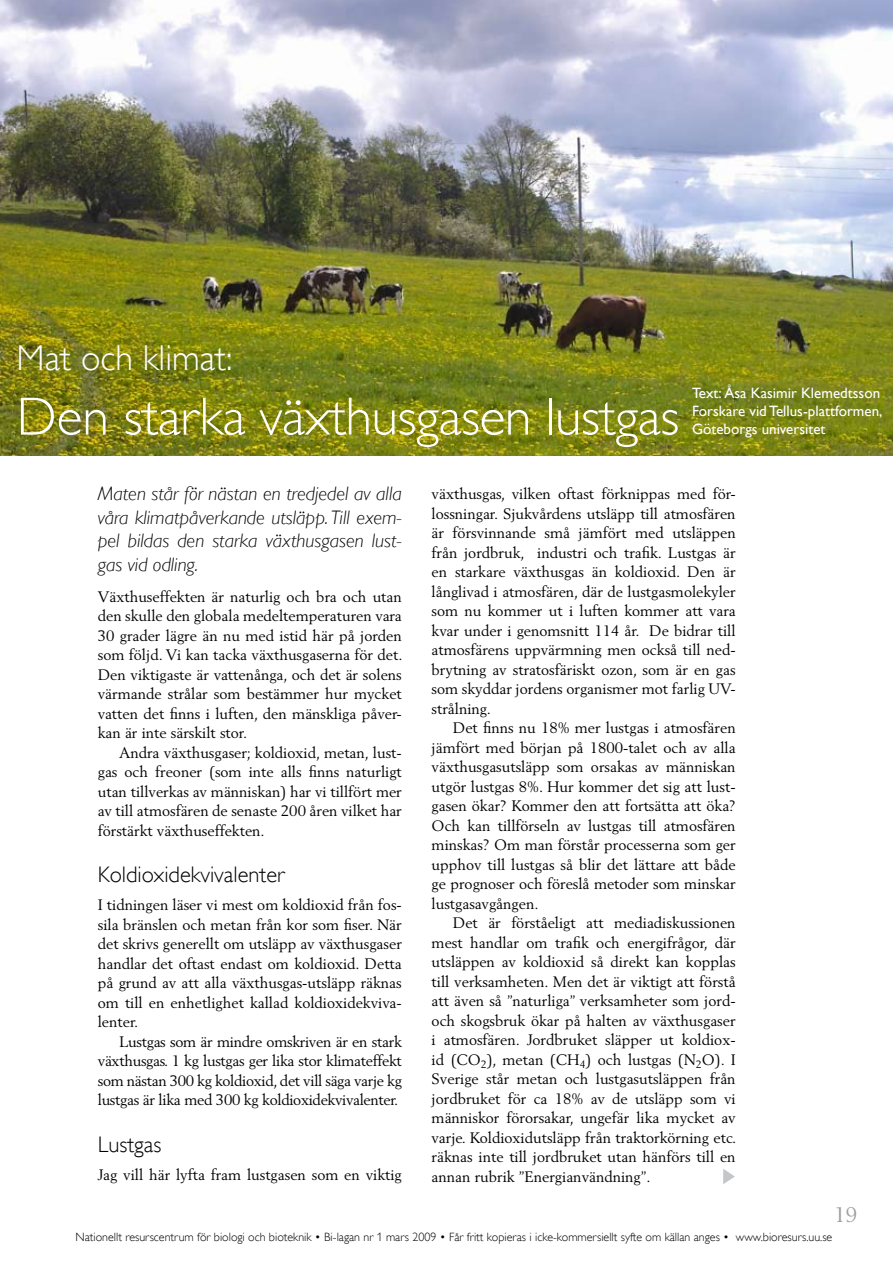
<style>
.page{position:relative;width:893px;height:1263px;background:#fff}
.page>*{position:absolute;margin:0;border:0;box-sizing:border-box;transform-origin:0 0}
.t1{font:300 54px "Gill Alt One";letter-spacing:-.01em;color:#fff}
.t2{font:300 36px "Gill Alt One";color:#fff}
.t3{font:300 22.5px "Gill Alt One";color:#000}
.t4{font:21px "Berling";color:#9c9d9f}
.t5{font:italic 300 19.5px/23.4px "Gill Alt One";color:#000;text-align:justify}
.t6{font:15px/19.5px "Berling";color:#000;text-align:justify}
.t7{font:15px/18px "Gill Alt One";color:#fff}
.t8{font:300 12px "Gill Alt One";color:#000}
</style>
<div class="page">
<img style="left:0;top:0;width:893px;height:455px">
<svg style="left:723px;top:1169px;width:12px;height:15px"></svg>
<h2 class="t2" style="left:17px;top:337px;width:217px">Mat och klimat:</h2>
<h1 class="t1" style="left:17px;top:385px;width:664px">Den starka växthusgasen lustgas</h1>
<p class="t7" style="left:692px;top:384px;width:192px">Text: Åsa Kasimir Klemedtsson<br>Forskare vid Tellus-plattformen,<br>Göteborgs universitet</p>
<h3 class="t5" style="left:98px;top:482px;width:306px">Maten står för nästan en tredjedel av alla våra klimatpåverkande utsläpp. Till exem&shy;pel bildas den starka växthusgasen lust&shy;gas vid odling.</h3>
<p class="t6" style="left:98px;top:587px;width:306px">Växthuseffekten är naturlig och bra och utan den skulle den globala medeltemperaturen vara 30 grader lägre än nu med istid här på jorden som följd. Vi kan tacka växthusgaserna för det.<br>Den viktigaste är vattenånga, och det är solens värmande strålar som bestämmer hur mycket vatten det finns i luften, den mänskliga påver&shy;kan är inte särskilt stor.</p>
<p class="t6" style="left:98px;top:743px;width:306px;text-indent:21px">Andra växthusgaser; koldioxid, metan, lust&shy;gas och freoner (som inte alls finns naturligt utan tillverkas av människan) har vi tillfört mer av till atmosfären de senaste 200 åren vilket har förstärkt växthuseffekten.</p>
<h3 class="t3" style="left:98px;top:862px;width:188px">Koldioxidekvivalenter</h3>
<p class="t6" style="left:98px;top:895px;width:306px">I tidningen läser vi mest om koldioxid från fos&shy;sila bränslen och metan från kor som fiser. När det skrivs generellt om utsläpp av växthusgaser handlar det oftast endast om koldioxid. Detta på grund av att alla växthusgas-utsläpp räknas om till en enhetlighet kallad koldioxidekviva&shy;lenter.</p>
<p class="t6" style="left:98px;top:1032px;width:306px;text-indent:21px">Lustgas som är mindre omskriven är en stark växthusgas. 1 kg lustgas ger lika stor klimateffekt som nästan 300 kg koldioxid, det vill säga varje kg lustgas är lika med 300 kg koldioxidekvivalenter.</p>
<h3 class="t3" style="left:98px;top:1131px;width:65px">Lustgas</h3>
<p class="t6" style="left:98px;top:1165px;width:306px">Jag vill här lyfta fram lustgasen som en viktig</p>
<p class="t6" style="left:432px;top:484px;width:306px">växthusgas, vilken oftast förknippas med för&shy;lossningar. Sjukvårdens utsläpp till atmosfären är försvinnande små jämfört med utsläppen från jordbruk, industri och trafik. Lustgas är en starkare växthusgas än koldioxid. Den är långlivad i atmosfären, där de lustgasmolekyler som nu kommer ut i luften kommer att vara kvar under i genomsnitt 114 år. De bidrar till atmosfärens uppvärmning men också till ned&shy;brytning av stratosfäriskt ozon, som är en gas som skyddar jordens organismer mot farlig UV&shy;strålning.</p>
<p class="t6" style="left:432px;top:718px;width:306px;text-indent:21px">Det finns nu 18% mer lustgas i atmosfären jämfört med början på 1800-talet och av alla växthusgasutsläpp som orsakas av människan utgör lustgas 8%. Hur kommer det sig att lust&shy;gasen ökar? Kommer den att fortsätta att öka?<br>Och kan tillförseln av lustgas till atmosfären minskas? Om man förstår processerna som ger upphov till lustgas så blir det lättare att både ge prognoser och föreslå metoder som minskar lustgasavgången.</p>
<p class="t6" style="left:432px;top:913px;width:306px;text-indent:21px">Det är förståeligt att mediadiskussionen mest handlar om trafik och energifrågor, där utsläppen av koldioxid så direkt kan kopplas till verksamheten. Men det är viktigt att förstå att även så ”naturliga” verksamheter som jord&shy;och skogsbruk ökar på halten av växthusgaser i atmosfären. Jordbruket släpper ut koldiox&shy;id (CO<sub>2</sub>), metan (CH<sub>4</sub>) och lustgas (N<sub>2</sub>O). I Sverige står metan och lustgasutsläppen från jordbruket för ca 18% av de utsläpp som vi människor förorsakar, ungefär lika mycket av varje. Koldioxidutsläpp från traktorkörning etc. räknas inte till jordbruket utan hänförs till en annan rubrik ”Energianvändning”.</p>
<h3 class="t4" style="left:834px;top:1201px;width:25px">19</h3>
<p class="t8" style="left:75px;top:1230px;width:758px">Nationellt resurscentrum för biologi och bioteknik • Bi-lagan nr 1 mars 2009 • Får fritt kopieras i icke-kommersiellt syfte om källan anges • www.bioresurs.uu.se</p>
</div>
